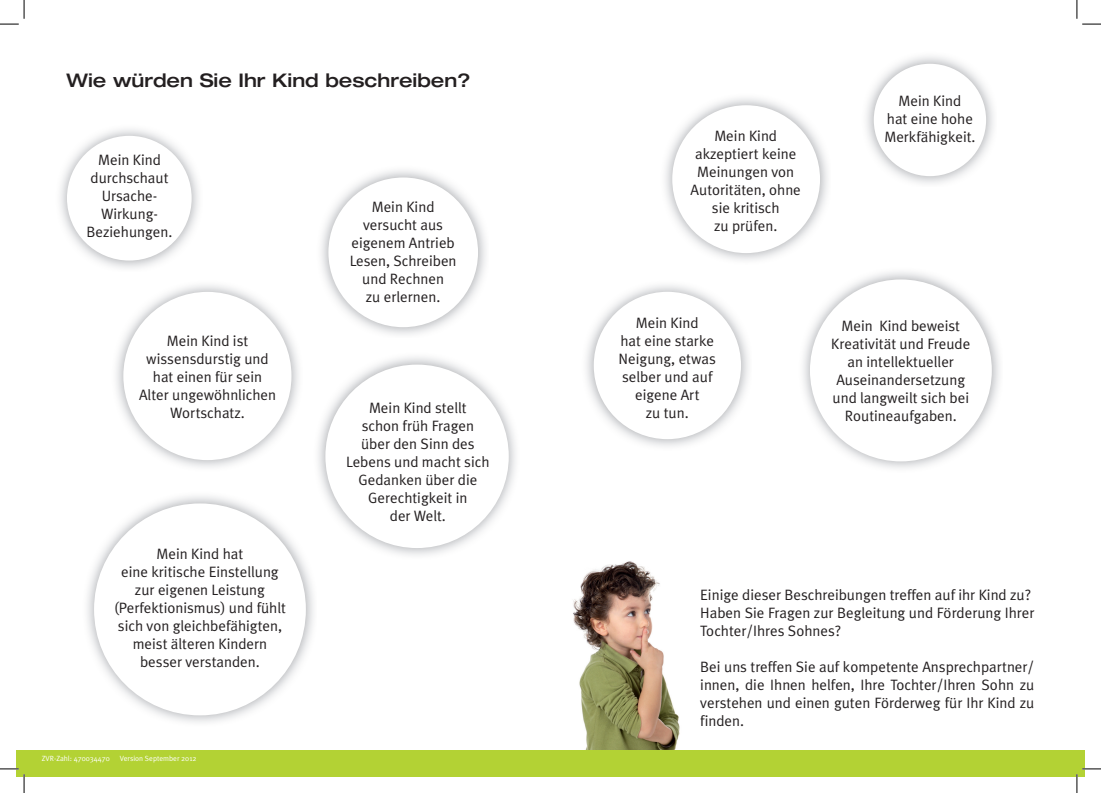
<style>
.page{position:relative;width:1101px;height:793px;background:#fff}
.page>*{position:absolute;margin:0;border:0;box-sizing:border-box;transform-origin:0 0}
.t1{font:500 expanded 18.75px "Helvetica Neue LT Std";color:#231f20}
.t2{font:15px/18px "Meta Plus";color:#231f20;text-align:center}
.t3{font:7.5px "Meta Plus";color:#fff}
</style>
<div class="page">
<img style="left:573px;top:561px;width:107px;height:189px">
<img style="left:803px;top:272px;width:197px;height:196px">
<div style="left:810px;top:279px;width:181px;height:182px;background:#fff;border-radius:50%"></div>
<div style="left:17px;top:750px;width:1067px;height:25px;background:#b3d234"></div>
<img style="left:866px;top:56px;width:128px;height:128px">
<div style="left:873px;top:64px;width:113px;height:112px;background:#fff;border-radius:50%"></div>
<img style="left:60px;top:129px;width:139px;height:139px">
<div style="left:67px;top:136px;width:125px;height:124px;background:#fff;border-radius:50%"></div>
<img style="left:321px;top:170px;width:165px;height:165px">
<div style="left:328px;top:177px;width:150px;height:150px;background:#fff;border-radius:50%"></div>
<img style="left:116px;top:285px;width:183px;height:182px">
<div style="left:123px;top:292px;width:168px;height:168px;background:#fff;border-radius:50%"></div>
<img style="left:586px;top:285px;width:163px;height:162px">
<div style="left:593px;top:292px;width:148px;height:147px;background:#fff;border-radius:50%"></div>
<img style="left:318px;top:357px;width:198px;height:199px">
<div style="left:325px;top:364px;width:184px;height:184px;background:#fff;border-radius:50%"></div>
<img style="left:665px;top:98px;width:163px;height:162px">
<div style="left:672px;top:105px;width:148px;height:148px;background:#fff;border-radius:50%"></div>
<img style="left:87px;top:496px;width:227px;height:227px">
<img style="left:313px;top:496px;width:1px;height:63px">
<div style="left:94px;top:503px;width:212px;height:212px;background:#fff;border-radius:50%"></div>
<svg style="left:0;top:0;width:25px;height:25px"></svg>
<svg style="left:0;top:767px;width:25px;height:25px"></svg>
<svg style="left:1076px;top:0;width:24px;height:25px"></svg>
<svg style="left:1076px;top:767px;width:24px;height:25px"></svg>
<p class="t1" style="left:67px;top:69px;width:405px">Wie würden Sie Ihr Kind beschreiben?</p>
<p class="t2" style="left:87px;top:150px;width:87px">Mein Kind durchschaut<br>Ursache-<br>Wirkung-<br>Beziehungen.</p>
<p class="t2" style="left:350px;top:197px;width:108px">Mein Kind versucht aus eigenem Antrieb<br>Lesen, Schreiben und Rechnen<br>zu erlernen.</p>
<p class="t2" style="left:690px;top:126px;width:112px">Mein Kind akzeptiert keine<br>Meinungen von<br>Autoritäten, ohne sie kritisch<br>zu prüfen.</p>
<p class="t2" style="left:139px;top:331px;width:138px">Mein Kind ist wissensdurstig und hat einen für sein<br>Alter ungewöhnlichen<br>Wortschatz.</p>
<p class="t2" style="left:618px;top:313px;width:99px">Mein Kind<br>hat eine starke<br>Neigung, etwas selber und auf eigene Art</p>
<p class="t2" style="left:369px;top:398px;width:99px">Mein Kind stellt</p>
<p class="t2" style="left:645px;top:403px;width:44px">zu tun.</p>
<p class="t2" style="left:346px;top:416px;width:145px">schon früh Fragen über den Sinn des<br>Lebens und macht sich<br>Gedanken über die<br>Gerechtigkeit in<br>der Welt.</p>
<p class="t2" style="left:884px;top:92px;width:93px">Mein Kind<br>hat eine hohe<br>Merkfähigkeit.</p>
<p class="t2" style="left:831px;top:316px;width:140px">Mein Kind beweist<br>Kreativität und Freude an intellektueller<br>Auseinandersetzung und langweilt sich bei<br>Routineaufgaben.</p>
<p class="t2" style="left:114px;top:544px;width:173px">Mein Kind hat<br>eine kritische Einstellung zur eigenen Leistung (Perfektionismus) und fühlt sich von gleichbefähigten, meist älteren Kindern besser verstanden.</p>
<p class="t3" style="left:42px;top:753px;width:70px">ZVR-Zahl: 470034470</p>
<p class="t3" style="left:120px;top:753px;width:78px">Version September 2012</p>
<p class="t2" style="left:700px;top:585px;width:335px;text-align:left">Einige dieser Beschreibungen treffen auf ihr Kind zu?<br>Haben Sie Fragen zur Begleitung und Förderung Ihrer<br>Tochter/Ihres Sohnes?</p>
<p class="t2" style="left:700px;top:657px;width:335px;text-align:justify">Bei uns treffen Sie auf kompetente Ansprechpartner/ innen, die Ihnen helfen, Ihre Tochter/Ihren Sohn zu verstehen und einen guten Förderweg für Ihr Kind zu finden.</p>
</div>
